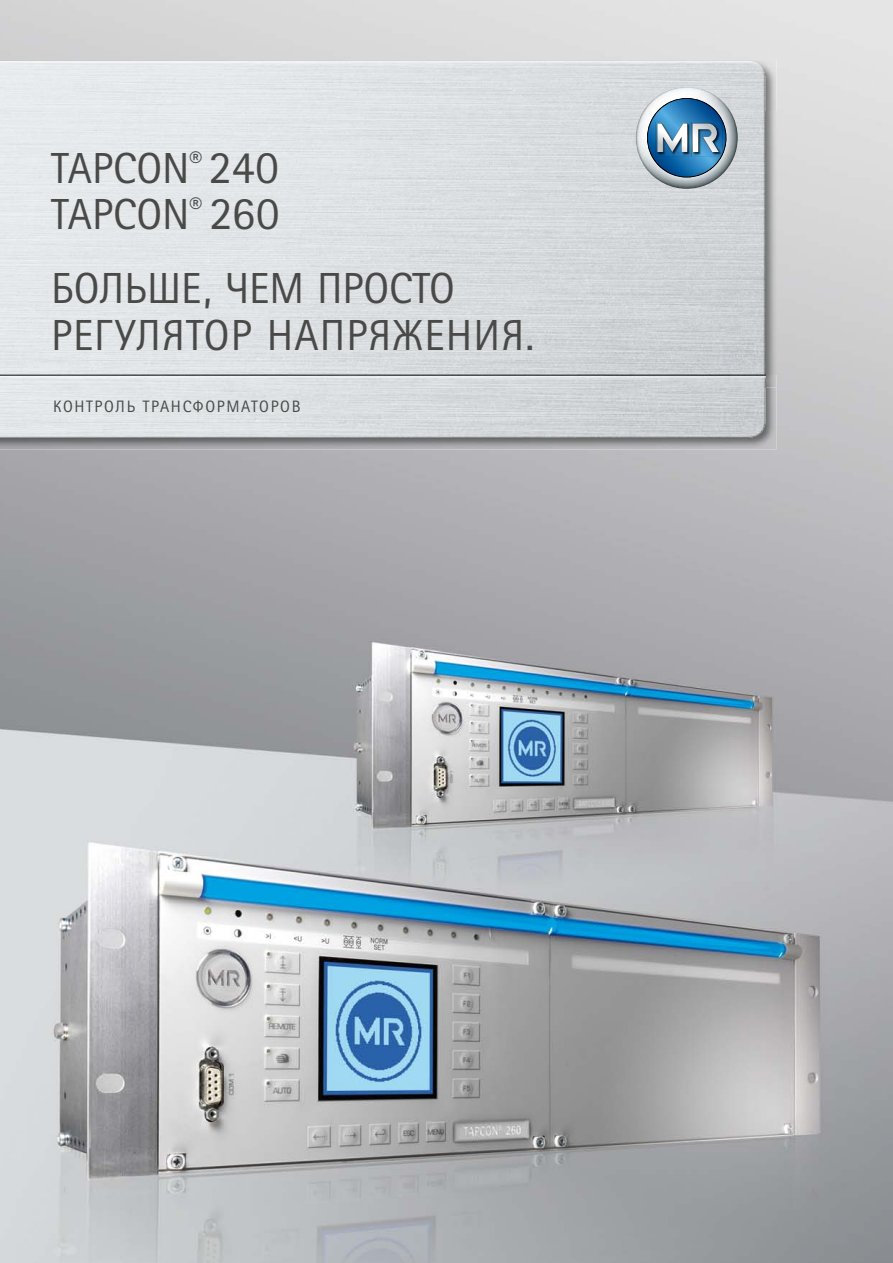
<style>
.page{position:relative;width:893px;height:1263px;background:#fff}
.page>*{position:absolute;margin:0;border:0;box-sizing:border-box;transform-origin:0 0}
.t1{font:43.5px/47.8px "Rotis Sans Serif Pro Cyr";letter-spacing:.025em;color:#494948}
.t2{font:43.5px/46.5px "Rotis Sans Serif Pro Cyr";color:#494948}
.t3{font:16.5px "Rotis Sans Serif Pro Cyr";letter-spacing:.1em;color:#494948}
.s1{font-size:46.5px}
</style>
<div class="page">
<img style="left:0;top:0;width:893px;height:1263px">
<img style="left:0;top:59px;width:751px;height:2px">
<img style="left:765px;top:111px;width:11px;height:264px">
<img style="left:0;top:61px;width:761px;height:5px">
<img style="left:0;top:66px;width:663px;height:309px">
<img style="left:663px;top:66px;width:34px;height:21px">
<img style="left:663px;top:189px;width:52px;height:186px">
<img style="left:0;top:387px;width:776px;height:62px">
<img style="left:0;top:375px;width:765px;height:63px">
<img style="left:636px;top:87px;width:102px;height:102px">
<svg style="left:636px;top:94px;width:94px;height:87px;background:#79a0bc"></svg>
<img style="left:693px;top:123px;width:26px;height:29px">
<img style="left:660px;top:87px;width:27px;height:7px">
<p class="t2" style="left:51px;top:145px;width:231px">TAPCON<sup>®</sup> <span class="s1">240<br></span>TAPCON<sup>®</sup> <span class="s1">260</span></p>
<p class="t1" style="left:51px;top:264px;width:485px">БОЛЬШЕ, ЧЕМ ПРОСТО<br>РЕГУЛЯТОР НАПРЯЖЕНиЯ.</p>
<p class="t3" style="left:53px;top:396px;width:249px">КОНТРОЛЬ ТРАНСФОРМАТОРОВ</p>
</div>
